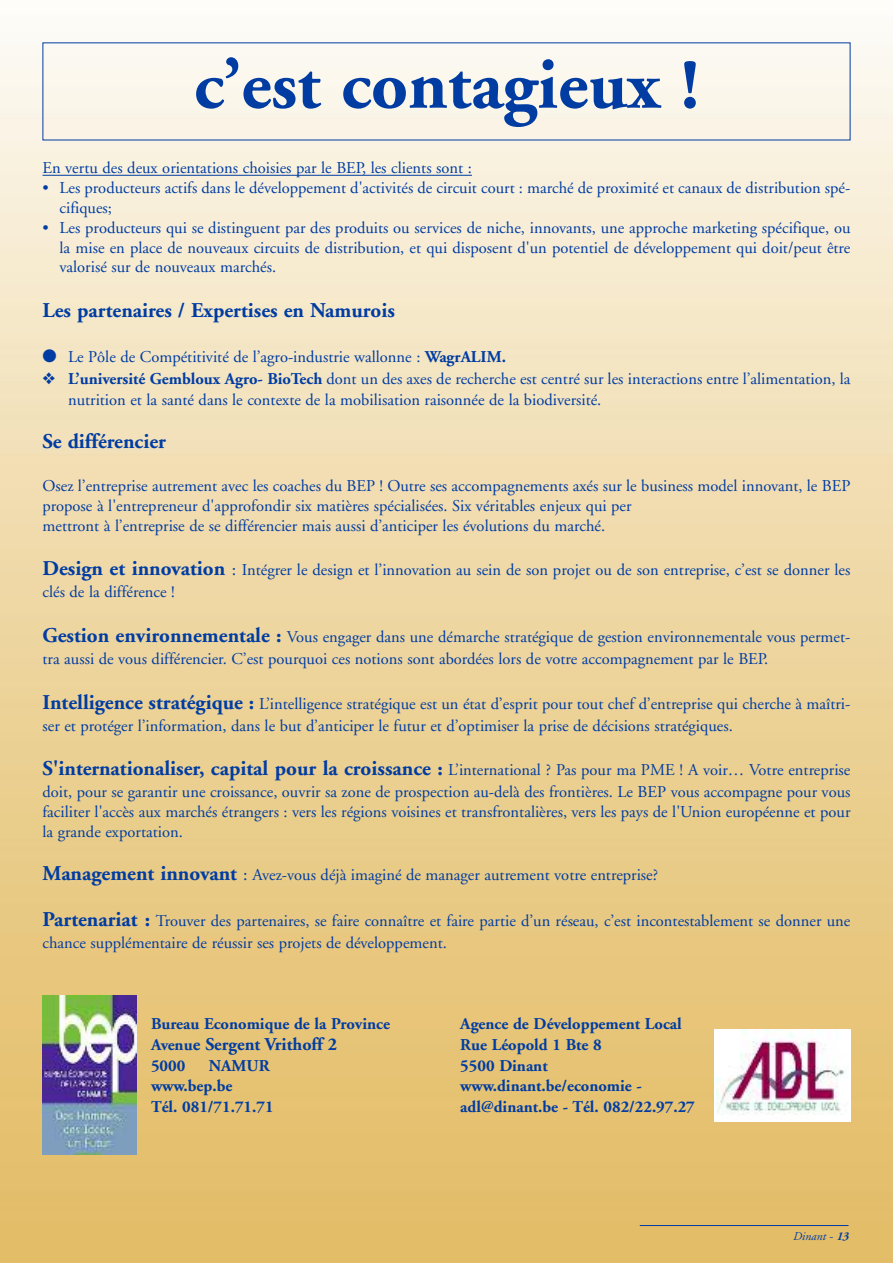
<style>
.page{position:relative;width:893px;height:1263px;background:#fff}
.page>*{position:absolute;margin:0;border:0;box-sizing:border-box;transform-origin:0 0}
.t1{font:700 72px "Adobe Garamond";color:#003ca2}
.t2{font:700 21px "Adobe Garamond";color:#003ca2}
.t3{font:700 18px "Adobe Garamond";color:#003ca2}
.t4{font:16.5px/19.8px "Adobe Garamond";color:#003ca2}
.t5{font:700 16.5px "Adobe Garamond";color:#003ca2}
.t6{font:italic 12px "Adobe Garamond";color:#003ca2}
.s1{font-weight:700}
.s2{font-weight:700;font-size:21px}
.s3{font-size:18px}
.s4{font-size:16.5px}
</style>
<div class="page">
<img style="left:0;top:42px;width:893px;height:1221px">
<hr style="left:640px;top:1225px;width:208px;height:1px;background:#003ca2">
<hr style="left:43px;top:175px;width:429px;height:1px;background:#003ca2">
<img style="left:43px;top:995px;width:93px;height:160px">
<div style="left:714px;top:1029px;width:136px;height:92px;background:#fff"></div>
<img style="left:717px;top:1030px;width:128px;height:85px">
<h1 class="t1" style="left:194px;top:56px;width:507px">c’est contagieux !</h1>
<p class="t4" style="left:43px;top:160px;width:431px">En vertu des deux orientations choisies par le BEP, les clients sont :</p>
<p class="t4" style="left:60px;top:180px;width:792px;text-indent:-17px">• Les producteurs actifs dans le développement d'activités de circuit court : marché de proximité et canaux de distribution spé&shy;cifiques;</p>
<p class="t4" style="left:60px;top:219px;width:792px;text-align:justify;text-indent:-17px">• Les producteurs qui se distinguent par des produits ou services de niche, innovants, une approche marketing spécifique, ou la mise en place de nouveaux circuits de distribution, et qui disposent d'un potentiel de développement qui doit/peut être valorisé sur de nouveaux marchés.</p>
<p class="t2" style="left:43px;top:302px;width:354px">Les partenaires / Expertises en Namurois</p>
<p class="t4" style="left:43px;top:348px;width:465px">● Le Pôle de Compétitivité de l’agro-industrie wallonne : <span class="s1">WagrALIM.</span></p>
<p class="t4" style="left:68px;top:369px;width:784px;line-height:21px;text-indent:-26px">❖ <span class="s1">L’université Gembloux Agro- BioTech</span> dont un des axes de recherche est centré sur les interactions entre l’alimentation, la nutrition et la santé dans le contexte de la mobilisation raisonnée de la biodiversité.</p>
<p class="t2" style="left:43px;top:433px;width:125px">Se différencier</p>
<p class="t4" style="left:43px;top:477px;width:809px">Osez l’entreprise autrement avec les coaches du BEP ! Outre ses accompagnements axés sur le business model innovant, le BEP propose à l'entrepreneur d'approfondir six matières spécialisées. Six véritables enjeux qui per<br>mettront à l’entreprise de se différencier mais aussi d’anticiper les évolutions du marché.</p>
<p class="t4" style="left:43px;top:561px;width:809px;line-height:21.9px"><span class="s2">Design et innovation</span> <span class="s3">:</span> Intégrer le design et l’innovation au sein de son projet ou de son entreprise, c’est se donner les clés de la différence !</p>
<p class="t4" style="left:43px;top:627px;width:809px;line-height:21.9px"><span class="s2">Gestion environnementale :</span> Vous engager dans une démarche stratégique de gestion environnementale vous permet&shy;tra aussi de vous différencier. C’est pourquoi ces notions sont abordées lors de votre accompagnement par le BEP.</p>
<p class="t4" style="left:43px;top:694px;width:809px;line-height:21.9px"><span class="s2">Intelligence stratégique :</span> L’intelligence stratégique est un état d’esprit pour tout chef d’entreprise qui cherche à maîtri&shy;ser et protéger l’information, dans le but d’anticiper le futur et d’optimiser la prise de décisions stratégiques.</p>
<p class="t4" style="left:43px;top:760px;width:809px;line-height:21.9px"><span class="s2">S'internationaliser, capital pour la croissance :</span> L’international ? Pas pour ma PME ! A voir… Votre entreprise doit, pour se garantir une croissance, ouvrir sa zone de prospection au-delà des frontières. Le BEP vous accompagne pour vous</p>
<p class="t4" style="left:43px;top:803px;width:809px">faciliter l'accès aux marchés étrangers : vers les régions voisines et transfrontalières, vers les pays de l'Union européenne et pour la grande exportation.</p>
<p class="t4" style="left:43px;top:866px;width:617px"><span class="s2">Management innovant</span> <span class="s3">:</span> Avez-vous déjà imaginé de manager autrement votre entreprise?</p>
<p class="t4" style="left:43px;top:912px;width:809px;line-height:21.9px"><span class="s2">Partenariat :</span> Trouver des partenaires, se faire connaître et faire partie d’un réseau, c’est incontestablement se donner une chance supplémentaire de réussir ses projets de développement.</p>
<p class="t5" style="left:151px;top:1017px;width:240px">Bureau Economique de la Province</p>
<p class="t5" style="left:460px;top:1017px;width:223px">Agence de Développement Local</p>
<p class="t3" style="left:151px;top:1037px;width:188px"><span class="s4">Avenu</span>e Sergent Vrithoff 2</p>
<p class="t5" style="left:460px;top:1038px;width:143px">Rue Léopold 1 Bte 8</p>
<p class="t5" style="left:151px;top:1059px;width:36px">5000</p>
<p class="t5" style="left:209px;top:1059px;width:62px">NAMUR</p>
<p class="t5" style="left:460px;top:1059px;width:89px">5500 Dinant</p>
<p class="t5" style="left:151px;top:1079px;width:83px">www.bep.be</p>
<p class="t5" style="left:460px;top:1079px;width:183px">www.dinant.be/economie -</p>
<p class="t5" style="left:151px;top:1100px;width:124px">Tél. 081/71.71.71</p>
<p class="t5" style="left:460px;top:1100px;width:236px">adl@dinant.be - Tél. 082/22.97.27</p>
<p class="t6" style="left:793px;top:1232px;width:57px">Dinant - <span class="s1">13</span></p>
</div>
